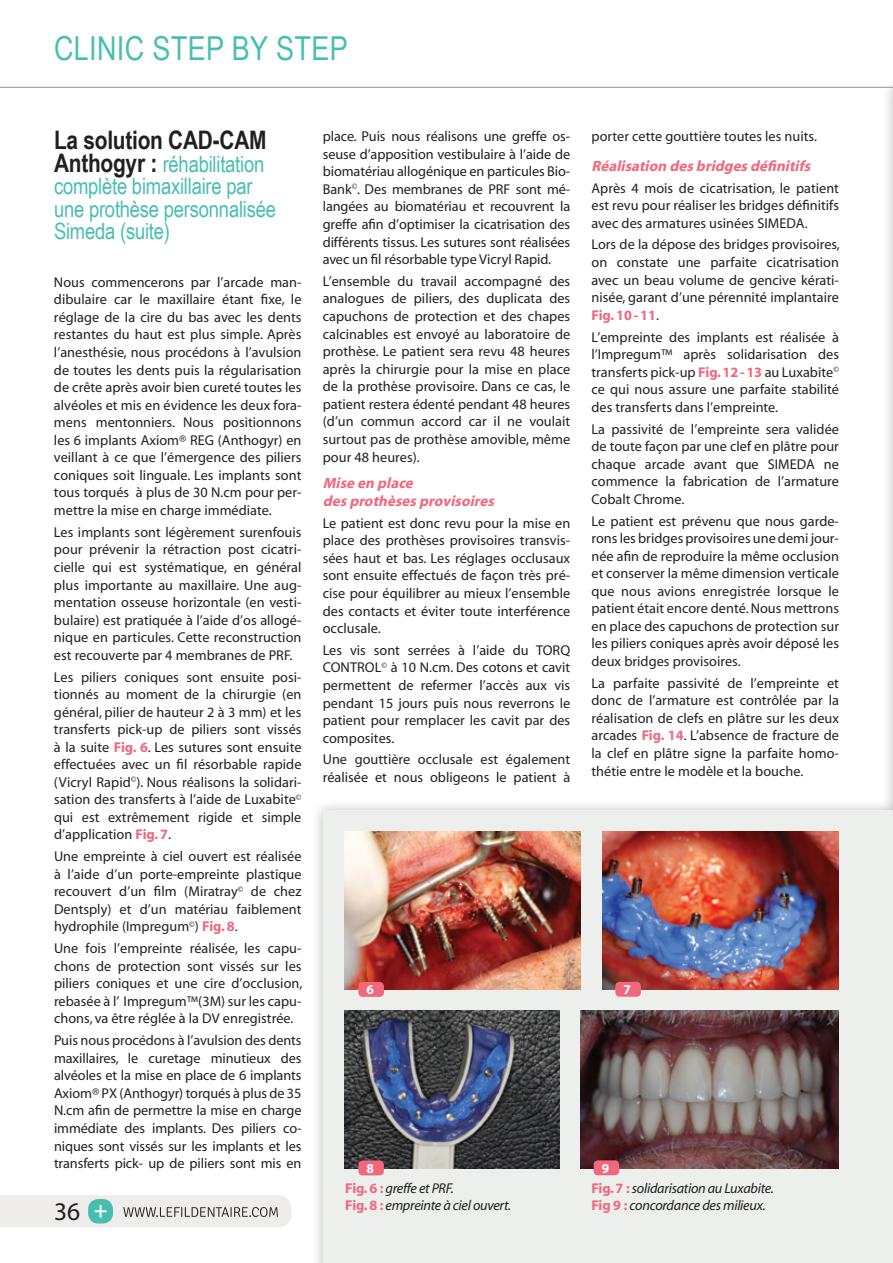
<style>
.page{position:relative;width:893px;height:1263px;background:#fff}
.page>*{position:absolute;margin:0;border:0;box-sizing:border-box;transform-origin:0 0}
.t1{font:33px "Arial Narrow";letter-spacing:.01em;color:#47bfb0}
.t2{font:700 25.5px "Arial Narrow";letter-spacing:-.01em;color:#231f20}
.t3{font:25.5px "Myriad";color:#231f20}
.t4{font:22.5px/22.5px "Arial Narrow";letter-spacing:-.01em;color:#47bfb0}
.t5{font:italic 700 15px/18px "Myriad";color:#f1677c}
.t6{font:14.25px/17.5px "Myriad";letter-spacing:.005em;color:#231f20;text-align:justify}
.t7{font:italic 14.25px/16.8px "Myriad";letter-spacing:-.02em;color:#231f20}
.t8{font:700 13.5px "Myriad";color:#fff}
.s1{font-weight:700;font-size:25.5px;color:#231f20}
.s2{font-weight:700;color:#f1677c}
.s3{font-weight:700;font-style:normal;color:#f1677c}
</style>
<div class="page">
<div style="left:881px;top:76px;width:12px;height:979px;background:#231f20;opacity:.3"></div>
<hr style="left:892px;top:87px;width:1px;height:956px;background:#ecefeb">
<div style="left:312px;top:798px;width:581px;height:465px;background:#231f20;opacity:.3"></div>
<div style="left:323px;top:810px;width:570px;height:453px;background:#ecefeb"></div>
<img style="left:602px;top:831px;width:237px;height:159px">
<div style="left:615px;top:982px;width:26px;height:15px;background:#f1677c;border-radius:4px"></div>
<img style="left:580px;top:1010px;width:259px;height:158px">
<div style="left:594px;top:1160px;width:25px;height:15px;background:#f1677c;border-radius:4px"></div>
<img style="left:344px;top:831px;width:237px;height:159px">
<div style="left:358px;top:982px;width:26px;height:15px;background:#f1677c;border-radius:4px"></div>
<img style="left:345px;top:1010px;width:215px;height:158px">
<div style="left:358px;top:1160px;width:26px;height:15px;background:#f1677c;border-radius:4px"></div>
<svg style="left:0;top:1195px;width:291px;height:32px;background:#dce1df"></svg>
<hr style="left:0;top:87px;width:893px;height:1px;background:#939598">
<h1 class="t1" style="left:54px;top:24px;width:295px">Clinic step by step</h1>
<h2 class="t2" style="left:54px;top:121px;width:214px">La solution CAD-CAM</h2>
<h3 class="t4" style="left:54px;top:152px;width:224px"><span class="s1">Anthogyr :</span> réhabilitation complète bimaxillaire par une prothèse personnalisée<br>Simeda (suite)</h3>
<p class="t6" style="left:54px;top:274px;width:249px">Nous commencerons par l’arcade man&shy;dibulaire car le maxillaire étant fixe, le réglage de la cire du bas avec les dents restantes du haut est plus simple. Après l’anesthésie, nous procédons à l’avulsion de toutes les dents puis la régularisation de crête après avoir bien cureté toutes les alvéoles et mis en évidence les deux fora&shy;mens mentonniers. Nous positionnons les 6 implants Axiom® REG (Anthogyr) en veillant à ce que l’émergence des piliers coniques soit linguale. Les implants sont tous torqués à plus de 30 N.cm pour per&shy;mettre la mise en charge immédiate.</p>
<p class="t6" style="left:54px;top:524px;width:249px">Les implants sont légèrement surenfouis pour prévenir la rétraction post cicatri&shy;cielle qui est systématique, en général plus importante au maxillaire. Une aug&shy;mentation osseuse horizontale (en vesti&shy;bulaire) est pratiquée à l’aide d’os allogé&shy;nique en particules. Cette reconstruction est recouverte par 4 membranes de PRF.</p>
<p class="t6" style="left:54px;top:669px;width:249px">Les piliers coniques sont ensuite posi&shy;tionnés au moment de la chirurgie (en général, pilier de hauteur 2 à 3 mm) et les transferts pick-up de piliers sont vissés à la suite <span class="s2">Fig. 6</span>. Les sutures sont ensuite effectuées avec un fil résorbable rapide (Vicryl Rapid<sup>©</sup>). Nous réalisons la solidari&shy;sation des transferts à l’aide de Luxabite<sup>© </sup>qui est extrêmement rigide et simple d’application <span class="s2">Fig. 7</span>.</p>
<p class="t6" style="left:54px;top:848px;width:249px">Une empreinte à ciel ouvert est réalisée à l’aide d’un porte-empreinte plastique recouvert d’un film (Miratray<sup>©</sup> de chez Dentsply) et d’un matériau faiblement hydrophile (Impregum<sup>©</sup>) <span class="s2">Fig. 8</span>.</p>
<p class="t6" style="left:54px;top:940px;width:250px">Une fois l’empreinte réalisée, les capu&shy;chons de protection sont vissés sur les piliers coniques et une cire d’occlusion, rebasée à l’ Impregum™(3M) sur les capu&shy;chons, va être réglée à la DV enregistrée.</p>
<p class="t6" style="left:54px;top:1032px;width:249px">Puis nous procédons à l’avulsion des dents maxillaires, le curetage minutieux des alvéoles et la mise en place de 6 implants Axiom® PX (Anthogyr) torqués à plus de 35<br>N.cm afin de permettre la mise en charge immédiate des implants. Des piliers co&shy;niques sont vissés sur les implants et les transferts pick- up de piliers sont mis en</p>
<h2 class="t3" style="left:54px;top:1199px;width:28px">36</h2>
<p class="t6" style="left:323px;top:128px;width:249px">place. Puis nous réalisons une greffe os&shy;seuse d’apposition vestibulaire à l’aide de biomatériau allogénique en particules Bio-Bank<sup>©</sup>. Des membranes de PRF sont mé&shy;langées au biomatériau et recouvrent la greffe afin d’optimiser la cicatrisation des différents tissus. Les sutures sont réalisées avec un fil résorbable type Vicryl Rapid.</p>
<p class="t6" style="left:323px;top:273px;width:249px">L’ensemble du travail accompagné des analogues de piliers, des duplicata des capuchons de protection et des chapes calcinables est envoyé au laboratoire de prothèse. Le patient sera revu 48 heures après la chirurgie pour la mise en place de la prothèse provisoire. Dans ce cas, le patient restera édenté pendant 48 heures (d’un commun accord car il ne voulait surtout pas de prothèse amovible, même pour 48 heures).</p>
<p class="t5" style="left:323px;top:474px;width:176px">Mise en place<br>des prothèses provisoires</p>
<p class="t6" style="left:323px;top:515px;width:249px">Le patient est donc revu pour la mise en place des prothèses provisoires transvis&shy;sées haut et bas. Les réglages occlusaux sont ensuite effectués de façon très pré&shy;cise pour équilibrer au mieux l’ensemble des contacts et éviter toute interférence occlusale.</p>
<p class="t6" style="left:323px;top:642px;width:249px">Les vis sont serrées à l’aide du TORQ CONTROL<sup>©</sup> à 10 N.cm. Des cotons et cavit permettent de refermer l’accès aux vis pendant 15 jours puis nous reverrons le patient pour remplacer les cavit par des composites.</p>
<p class="t6" style="left:323px;top:751px;width:249px">Une gouttière occlusale est également réalisée et nous obligeons le patient à</p>
<p class="t6" style="left:591px;top:128px;width:227px">porter cette gouttière toutes les nuits.</p>
<p class="t5" style="left:591px;top:157px;width:224px">Réalisation des bridges définitifs</p>
<p class="t6" style="left:591px;top:180px;width:249px">Après 4 mois de cicatrisation, le patient est revu pour réaliser les bridges définitifs avec des armatures usinées SIMEDA.</p>
<p class="t6" style="left:591px;top:237px;width:250px">Lors de la dépose des bridges provisoires, on constate une parfaite cicatrisation avec un beau volume de gencive kérati&shy;nisée, garant d’une pérennité implantaire <span class="s2">Fig. 10-11</span>.</p>
<p class="t6" style="left:591px;top:329px;width:249px">L’empreinte des implants est réalisée à l’Impregum™ après solidarisation des transferts pick-up <span class="s2">Fig.12-13</span> au Luxabite<sup>© </sup>ce qui nous assure une parfaite stabilité des transferts dans l’empreinte.</p>
<p class="t6" style="left:591px;top:421px;width:249px">La passivité de l’empreinte sera validée de toute façon par une clef en plâtre pour chaque arcade avant que SIMEDA ne commence la fabrication de l’armature Cobalt Chrome.</p>
<p class="t6" style="left:591px;top:513px;width:249px">Le patient est prévenu que nous garde&shy;rons les bridges provisoires une demi jour&shy;née afin de reproduire la même occlusion et conserver la même dimension verticale que nous avions enregistrée lorsque le patient était encore denté. Nous mettrons en place des capuchons de protection sur les piliers coniques après avoir déposé les deux bridges provisoires.</p>
<p class="t6" style="left:591px;top:675px;width:249px">La parfaite passivité de l’empreinte et donc de l’armature est contrôlée par la réalisation de clefs en plâtre sur les deux arcades <span class="s2">Fig. 14</span>. L’absence de fracture de la clef en plâtre signe la parfaite homo&shy;thétie entre le modèle et la bouche.</p>
<p class="t8" style="left:367px;top:983px;width:9px">6</p>
<p class="t8" style="left:624px;top:983px;width:9px">7</p>
<p class="t8" style="left:602px;top:1161px;width:9px">9</p>
<p class="t8" style="left:367px;top:1161px;width:9px">8</p>
<p class="t7" style="left:345px;top:1180px;width:168px"><span class="s3">Fig. 6 :</span> greffe et PRF.<br><span class="s3">Fig. 8 :</span> empreinte à ciel ouvert.</p>
<p class="t7" style="left:591px;top:1180px;width:184px"><span class="s3">Fig. 7 :</span> solidarisation au Luxabite.<br><span class="s3">Fig 9 :</span> concordance des milieux.</p>
</div>
